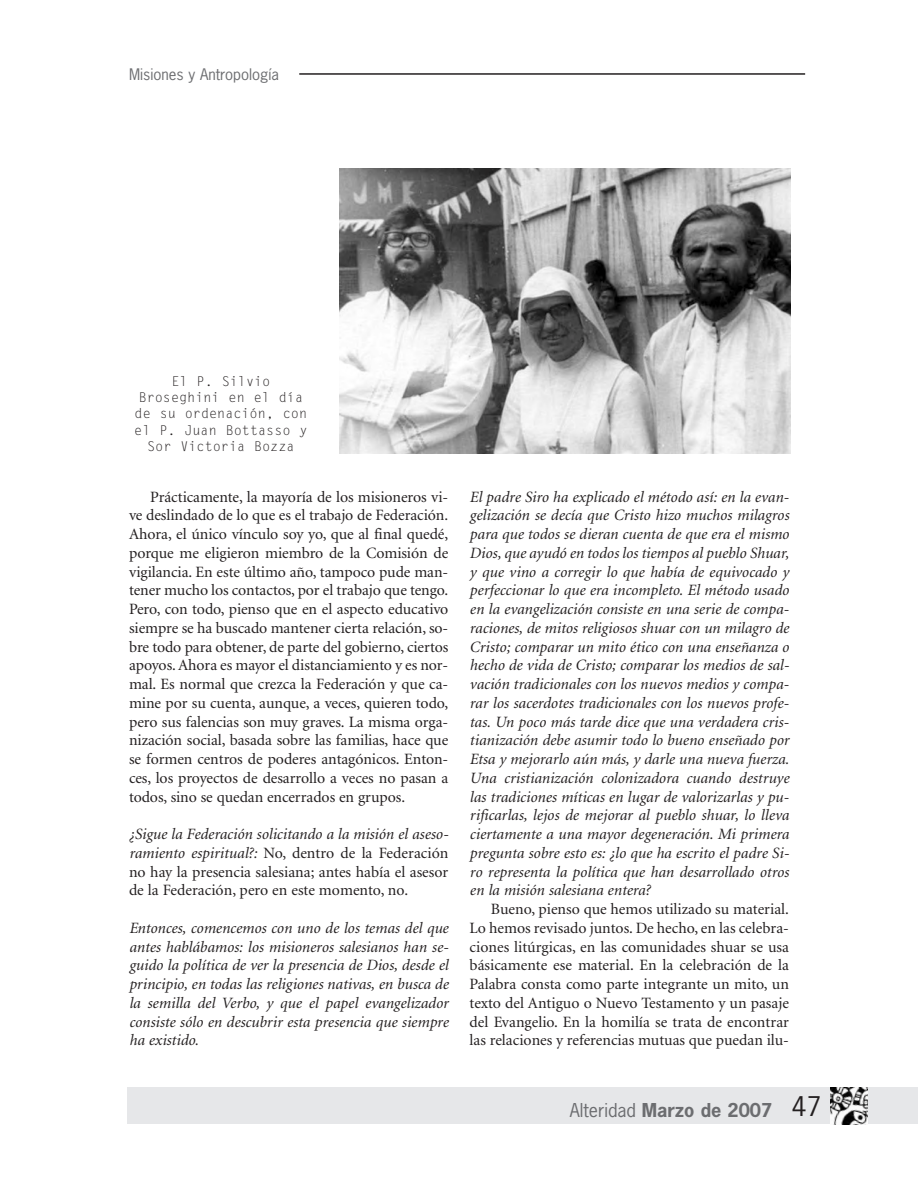
<style>
.page{position:relative;width:918px;height:1188px;background:#fff}
.page>*{position:absolute;margin:0;border:0;box-sizing:border-box;transform-origin:0 0}
.t1{font:700 18px "News Gothic";color:#6c6d70}
.t2{font:italic 15.75px/18.8px "Minion";color:#231f20;text-align:justify}
.t3{font:15.75px/18.8px "Minion";color:#231f20;text-align:justify}
.t4{font:15px "News Gothic";color:#6c6d70}
.t5{font:13.5px/16.2px "Letter Gothic";color:#231f20;text-align:center}
.s1{font-style:italic}
.s2{font-weight:400}
.s3{font-weight:400;font-size:25.5px;color:#231f20}
</style>
<div class="page">
<div style="left:128px;top:1087px;width:790px;height:37px;background:#e6e7e9"></div>
<hr style="left:299px;top:73px;width:506px;height:2px;background:#231f20">
<img style="left:831px;top:1087px;width:36px;height:37px">
<img style="left:339px;top:168px;width:451px;height:286px">
<p class="t4" style="left:129px;top:66px;width:151px">Misiones y Antropología</p>
<p class="t5" style="left:134px;top:374px;width:175px">El P. Silvio<br>Broseghini en el día de su ordenación, con el P. Juan Bottasso y<br>Sor Victoria Bozza</p>
<p class="t3" style="left:129px;top:489px;width:321px;text-indent:21px">Prácticamente, la mayoría de los misioneros vi&shy;ve deslindado de lo que es el trabajo de Federación.<br>Ahora, el único vínculo soy yo, que al final quedé, porque me eligieron miembro de la Comisión de vigilancia. En este último año, tampoco pude man&shy;tener mucho los contactos, por el trabajo que tengo.<br>Pero, con todo, pienso que en el aspecto educativo siempre se ha buscado mantener cierta relación, so&shy;bre todo para obtener, de parte del gobierno, ciertos apoyos. Ahora es mayor el distanciamiento y es nor&shy;mal. Es normal que crezca la Federación y que ca&shy;mine por su cuenta, aunque, a veces, quieren todo, pero sus falencias son muy graves. La misma orga&shy;nización social, basada sobre las familias, hace que se formen centros de poderes antagónicos. Enton&shy;ces, los proyectos de desarrollo a veces no pasan a todos, sino se quedan encerrados en grupos.</p>
<p class="t3" style="left:129px;top:826px;width:321px"><span class="s1">¿Sigue la Federación solicitando a la misión el aseso&shy;ramiento espiritual?:</span> No, dentro de la Federación no hay la presencia salesiana; antes había el asesor de la Federación, pero en este momento, no.</p>
<p class="t2" style="left:129px;top:920px;width:321px">Entonces, comencemos con uno de los temas del que antes hablábamos: los misioneros salesianos han se&shy;guido la política de ver la presencia de Dios, desde el principio, en todas las religiones nativas, en busca de la semilla del Verbo, y que el papel evangelizador consiste sólo en descubrir esta presencia que siempre ha existido.</p>
<p class="t2" style="left:470px;top:489px;width:321px">El padre Siro ha explicado el método así: en la evan&shy;gelización se decía que Cristo hizo muchos milagros para que todos se dieran cuenta de que era el mismo Dios, que ayudó en todos los tiempos al pueblo Shuar, y que vino a corregir lo que había de equivocado y perfeccionar lo que era incompleto. El método usado en la evangelización consiste en una serie de compa&shy;raciones, de mitos religiosos shuar con un milagro de Cristo; comparar un mito ético con una enseñanza o hecho de vida de Cristo; comparar los medios de sal&shy;vación tradicionales con los nuevos medios y compa&shy;rar los sacerdotes tradicionales con los nuevos profe&shy;tas. Un poco más tarde dice que una verdadera cris&shy;tianización debe asumir todo lo bueno enseñado por Etsa y mejorarlo aún más, y darle una nueva fuerza.<br>Una cristianización colonizadora cuando destruye las tradiciones míticas en lugar de valorizarlas y pu&shy;rificarlas, lejos de mejorar al pueblo shuar, lo lleva ciertamente a una mayor degeneración. Mi primera pregunta sobre esto es: ¿lo que ha escrito el padre Si&shy;ro representa la política que han desarrollado otros en la misión salesiana entera?</p>
<p class="t3" style="left:470px;top:901px;width:321px;text-indent:21px">Bueno, pienso que hemos utilizado su material.<br>Lo hemos revisado juntos. De hecho, en las celebra&shy;ciones litúrgicas, en las comunidades shuar se usa básicamente ese material. En la celebración de la Palabra consta como parte integrante un mito, un texto del Antiguo o Nuevo Testamento y un pasaje del Evangelio. En la homilía se trata de encontrar las relaciones y referencias mutuas que puedan ilu-</p>
<p class="t1" style="left:570px;top:1100px;width:253px"><span class="s2">Alteridad</span> Marzo de 2007 <span class="s3">47</span></p>
</div>
